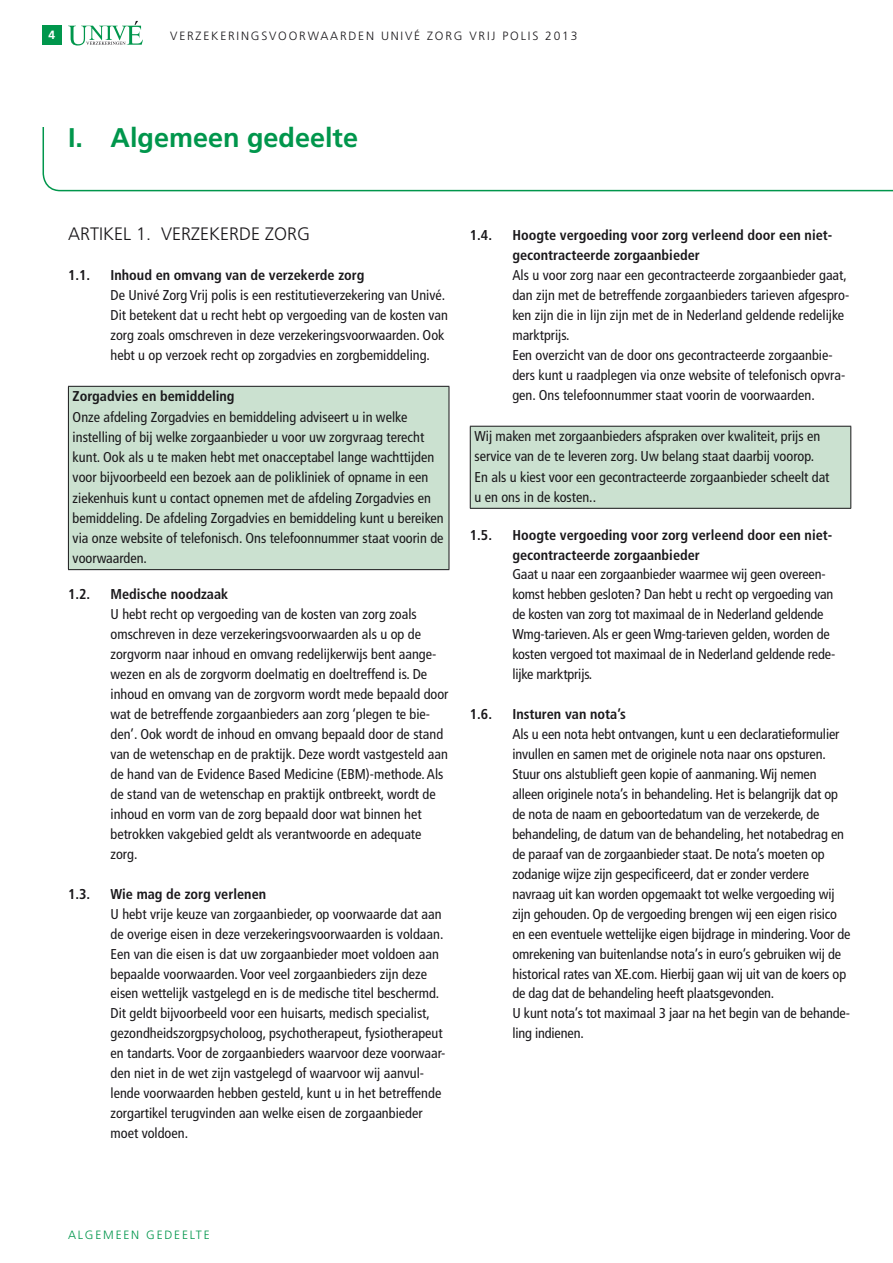
<style>
.page{position:relative;width:893px;height:1263px;background:#fff}
.page>*{position:absolute;margin:0;border:0;box-sizing:border-box;transform-origin:0 0}
.t1{font:700 27px "Frutiger";color:#00964c}
.t2{font:300 18px "Frutiger";color:#1a181b}
.t3{font:condensed 14.25px/20px "Frutiger";color:#1a181b}
.t4{font:700 condensed 14.25px/20px "Frutiger";color:#1a181b}
.t5{font:300 12px "Frutiger";letter-spacing:.15em;color:#1a181b}
.t6{font:300 12px "Frutiger";letter-spacing:.15em;color:#00964c}
.t7{font:700 12px "Frutiger";color:#fff}
</style>
<div class="page">
<div style="left:43px;top:26px;width:19px;height:19px;background:#00964c"></div>
<svg style="left:43px;top:127px;width:850px;height:64px"></svg>
<svg style="left:68px;top:21px;width:75px;height:25px"></svg>
<div style="left:68px;top:386px;width:381px;height:184px;background:#cbe1d0"></div>
<hr style="left:68px;top:386px;width:381px;height:1px;background:#1a181b">
<hr style="left:68px;top:387px;width:1px;height:182px;background:#1a181b">
<hr style="left:449px;top:387px;width:1px;height:182px;background:#1a181b">
<hr style="left:68px;top:569px;width:381px;height:1px;background:#1a181b">
<div style="left:470px;top:426px;width:381px;height:82px;background:#cbe1d0"></div>
<hr style="left:470px;top:426px;width:381px;height:1px;background:#1a181b">
<hr style="left:470px;top:427px;width:1px;height:81px;background:#1a181b">
<hr style="left:850px;top:427px;width:1px;height:81px;background:#1a181b">
<hr style="left:470px;top:508px;width:381px;height:1px;background:#1a181b">
<p class="t7" style="left:49px;top:27px;width:8px">4</p>
<p class="t5" style="left:170px;top:29px;width:409px">VERZEKERINGSVOORWAARDEN UNIVÉ ZORG VRIJ POLIS 2013</p>
<h1 class="t1" style="left:68px;top:122px;width:292px">I. Algemeen gedeelte</h1>
<p class="t2" style="left:68px;top:224px;width:22px">ARTIKEL</p>
<p class="t2" style="left:136px;top:224px;width:47px">1. VERZEKERDE</p>
<p class="t2" style="left:265px;top:224px;width:12px">ZORG</p>
<p class="t4" style="left:68px;top:265px;width:24px">1.1.</p>
<p class="t4" style="left:111px;top:265px;width:255px">Inhoud en omvang van de verzekerde zorg</p>
<p class="t3" style="left:111px;top:285px;width:339px">De Univé Zorg Vrij polis is een restitutieverzekering van Univé.<br>Dit betekent dat u recht hebt op vergoeding van de kosten van zorg zoals omschreven in deze verzekeringsvoorwaarden. Ook hebt u op verzoek recht op zorgadvies en zorgbemiddeling.</p>
<p class="t4" style="left:73px;top:386px;width:163px">Zorgadvies en bemiddeling</p>
<p class="t3" style="left:73px;top:406px;width:373px">Onze afdeling Zorgadvies en bemiddeling adviseert u in welke instelling of bij welke zorgaanbieder u voor uw zorgvraag terecht kunt. Ook als u te maken hebt met onacceptabel lange wachttijden voor bijvoorbeeld een bezoek aan de polikliniek of opname in een ziekenhuis kunt u contact opnemen met de afdeling Zorgadvies en bemiddeling. De afdeling Zorgadvies en bemiddeling kunt u bereiken via onze website of telefonisch. Ons telefoonnummer staat voorin de voorwaarden.</p>
<p class="t4" style="left:68px;top:584px;width:24px">1.2.</p>
<p class="t4" style="left:111px;top:584px;width:119px">Medische noodzaak</p>
<p class="t3" style="left:111px;top:604px;width:339px">U hebt recht op vergoeding van de kosten van zorg zoals omschreven in deze verzekeringsvoorwaarden als u op de zorgvorm naar inhoud en omvang redelijkerwijs bent aange&shy;wezen en als de zorgvorm doelmatig en doeltreffend is. De inhoud en omvang van de zorgvorm wordt mede bepaald door wat de betreffende zorgaanbieders aan zorg ‘plegen te bie&shy;den’. Ook wordt de inhoud en omvang bepaald door de stand van de wetenschap en de praktijk. Deze wordt vastgesteld aan de hand van de Evidence Based Medicine (EBM)-methode. Als de stand van de wetenschap en praktijk ontbreekt, wordt de inhoud en vorm van de zorg bepaald door wat binnen het betrokken vakgebied geldt als verantwoorde en adequate zorg.</p>
<p class="t4" style="left:68px;top:884px;width:24px">1.3.</p>
<p class="t4" style="left:111px;top:884px;width:157px">Wie mag de zorg verlenen</p>
<p class="t3" style="left:111px;top:904px;width:336px">U hebt vrije keuze van zorgaanbieder, op voorwaarde dat aan de overige eisen in deze verzekeringsvoorwaarden is voldaan.<br>Een van die eisen is dat uw zorgaanbieder moet voldoen aan bepaalde voorwaarden. Voor veel zorgaanbieders zijn deze eisen wettelijk vastgelegd en is de medische titel beschermd.<br>Dit geldt bijvoorbeeld voor een huisarts, medisch specialist, gezondheidszorgpsycholoog, psychotherapeut, fysiotherapeut en tandarts. Voor de zorgaanbieders waarvoor deze voorwaar&shy;den niet in de wet zijn vastgelegd of waarvoor wij aanvul&shy;lende voorwaarden hebben gesteld, kunt u in het betreffende zorgartikel terugvinden aan welke eisen de zorgaanbieder moet voldoen.</p>
<p class="t4" style="left:470px;top:225px;width:24px">1.4.</p>
<p class="t4" style="left:512px;top:225px;width:321px">Hoogte vergoeding voor zorg verleend door een niet&shy;gecontracteerde zorgaanbieder</p>
<p class="t3" style="left:512px;top:265px;width:338px">Als u voor zorg naar een gecontracteerde zorgaanbieder gaat, dan zijn met de betreffende zorgaanbieders tarieven afgespro&shy;ken zijn die in lijn zijn met de in Nederland geldende redelijke marktprijs.<br>Een overzicht van de door ons gecontracteerde zorgaanbie&shy;ders kunt u raadplegen via onze website of telefonisch opvra&shy;gen. Ons telefoonnummer staat voorin de voorwaarden.</p>
<p class="t3" style="left:474px;top:426px;width:356px">Wij maken met zorgaanbieders afspraken over kwaliteit, prijs en service van de te leveren zorg. Uw belang staat daarbij voorop.<br>En als u kiest voor een gecontracteerde zorgaanbieder scheelt dat u en ons in de kosten..</p>
<p class="t4" style="left:470px;top:525px;width:24px">1.5.</p>
<p class="t4" style="left:512px;top:525px;width:321px">Hoogte vergoeding voor zorg verleend door een niet&shy;gecontracteerde zorgaanbieder</p>
<p class="t3" style="left:512px;top:565px;width:324px">Gaat u naar een zorgaanbieder waarmee wij geen overeen&shy;komst hebben gesloten? Dan hebt u recht op vergoeding van de kosten van zorg tot maximaal de in Nederland geldende Wmg-tarieven. Als er geen Wmg-tarieven gelden, worden de kosten vergoed tot maximaal de in Nederland geldende rede&shy;lijke marktprijs.</p>
<p class="t4" style="left:470px;top:704px;width:24px">1.6.</p>
<p class="t4" style="left:512px;top:704px;width:115px">Insturen van nota’s</p>
<p class="t3" style="left:512px;top:724px;width:340px">Als u een nota hebt ontvangen, kunt u een declaratieformulier invullen en samen met de originele nota naar ons opsturen.<br>Stuur ons alstublieft geen kopie of aanmaning. Wij nemen alleen originele nota’s in behandeling. Het is belangrijk dat op de nota de naam en geboortedatum van de verzekerde, de behandeling, de datum van de behandeling, het notabedrag en de paraaf van de zorgaanbieder staat. De nota’s moeten op zodanige wijze zijn gespecificeerd, dat er zonder verdere navraag uit kan worden opgemaakt tot welke vergoeding wij zijn gehouden. Op de vergoeding brengen wij een eigen risico en een eventuele wettelijke eigen bijdrage in mindering. Voor de omrekening van buitenlandse nota’s in euro’s gebruiken wij de historical rates van XE.com. Hierbij gaan wij uit van de koers op de dag dat de behandeling heeft plaatsgevonden.<br>U kunt nota’s tot maximaal 3 jaar na het begin van de behande&shy;ling indienen.</p>
<p class="t6" style="left:68px;top:1228px;width:143px">ALGEMEEN GEDEELTE</p>
</div>
